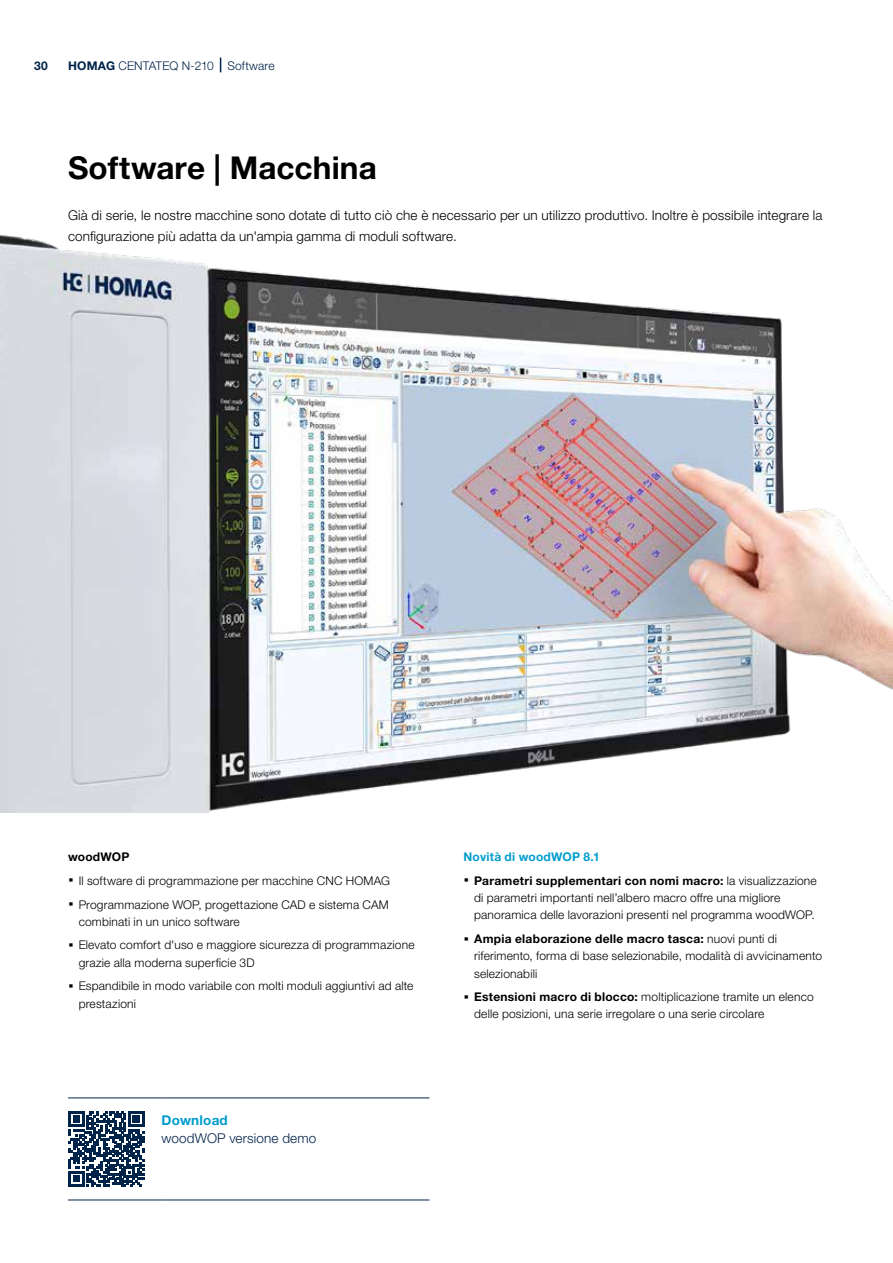
<style>
.page{position:relative;width:893px;height:1263px;background:#fff}
.page>*{position:absolute;margin:0;border:0;box-sizing:border-box;transform-origin:0 0}
.t1{font:700 31.5px "Helvetica Neue LTW1 G";letter-spacing:.005em;color:#000}
.t2{font:300 13.5px/20.4px "Helvetica Neue LTW1 G";letter-spacing:.01em;color:#000}
.t3{font:300 13.5px "Helvetica Neue LTW1 G";letter-spacing:.01em;color:#00234a}
.t4{font:700 13.5px "Helvetica Neue LTW1 G";letter-spacing:.015em;color:#009dcc}
.t5{font:300 12px/23.7px "Helvetica Neue LTW1 G";letter-spacing:.015em;color:#000}
.t6{font:700 12px/23.7px "Helvetica Neue LTW1 G";letter-spacing:.025em;color:#000}
.t7{font:300 12px "Helvetica Neue LTW1 G";letter-spacing:.005em;color:#00234a}
.t8{font:700 12px "Helvetica Neue LTW1 G";color:#00234a}
.s1{font-weight:700}
.s2{font-weight:700;font-size:21px}
.s3{color:#009dcc}
.s4{font-size:21px}
.s5{font-weight:300}
</style>
<div class="page">
<img style="left:0;top:235px;width:893px;height:577px">
<svg style="left:220px;top:58px;width:1px;height:14px"></svg>
<hr style="left:68px;top:1097px;width:94px;height:1px;background:#00234a">
<hr style="left:162px;top:1097px;width:267px;height:1px;background:#00234a">
<hr style="left:68px;top:1199px;width:94px;height:1px;background:#00234a">
<hr style="left:162px;top:1199px;width:267px;height:1px;background:#00234a">
<svg style="left:68px;top:1111px;width:76px;height:76px"></svg>
<p class="t8" style="left:34px;top:58px;width:15px">30</p>
<p class="t7" style="left:68px;top:58px;width:208px"><span class="s1">HOMAG</span> CENTATEQ N-210 Software</p>
<h1 class="t1" style="left:68px;top:149px;width:310px">Software | Macchina</h1>
<p class="t2" style="left:68px;top:205px;width:756px">Già di serie, le nostre macchine sono dotate di tutto ciò che è necessario per un utilizzo produttivo. Inoltre è possibile integrare la configurazione più adatta da un'ampia gamma di moduli software.</p>
<p class="t5" style="left:68px;top:845px;width:324px"><span class="s1">woodWOP<br></span><span class="s2">·</span> Il software di programmazione per macchine CNC HOMAG <span class="s2">·</span> Programmazione WOP, progettazione CAD e sistema CAM</p>
<p class="t5" style="left:68px;top:910px;width:348px;text-indent:11px">combinati in un unico software<br><span class="s2">·</span> Elevato comfort d'uso e maggiore sicurezza di programmazione</p>
<p class="t5" style="left:68px;top:950px;width:347px;text-indent:11px">grazie alla moderna superficie 3D<br><span class="s2">·</span> Espandibile in modo variabile con molti moduli aggiuntivi ad alte</p>
<p class="t5" style="left:79px;top:991px;width:59px">prestazioni</p>
<p class="t4" style="left:162px;top:1111px;width:68px">Download</p>
<p class="t3" style="left:162px;top:1129px;width:156px">woodWOP versione demo</p>
<p class="t6" style="left:463px;top:845px;width:355px"><span class="s3">Novità di woodWOP 8.1<br></span><span class="s4">·</span> Parametri supplementari con nomi macro: <span class="s5">la visualizzazione</span></p>
<p class="t5" style="left:474px;top:889px;width:342px;line-height:17.2px">di parametri importanti nell’albero macro offre una migliore panoramica delle lavorazioni presenti nel programma woodWOP.</p>
<p class="t5" style="left:474px;top:930px;width:350px;line-height:17.2px;text-indent:-11px"><span class="s2">·</span> <span class="s1">Ampia elaborazione delle macro tasca:</span> nuovi punti di riferimento, forma di base selezionabile, modalità di avvicinamento selezionabili</p>
<p class="t5" style="left:474px;top:988px;width:341px;line-height:17.2px;text-indent:-11px"><span class="s2">·</span> <span class="s1">Estensioni macro di blocco:</span> moltiplicazione tramite un elenco delle posizioni, una serie irregolare o una serie circolare</p>
</div>
